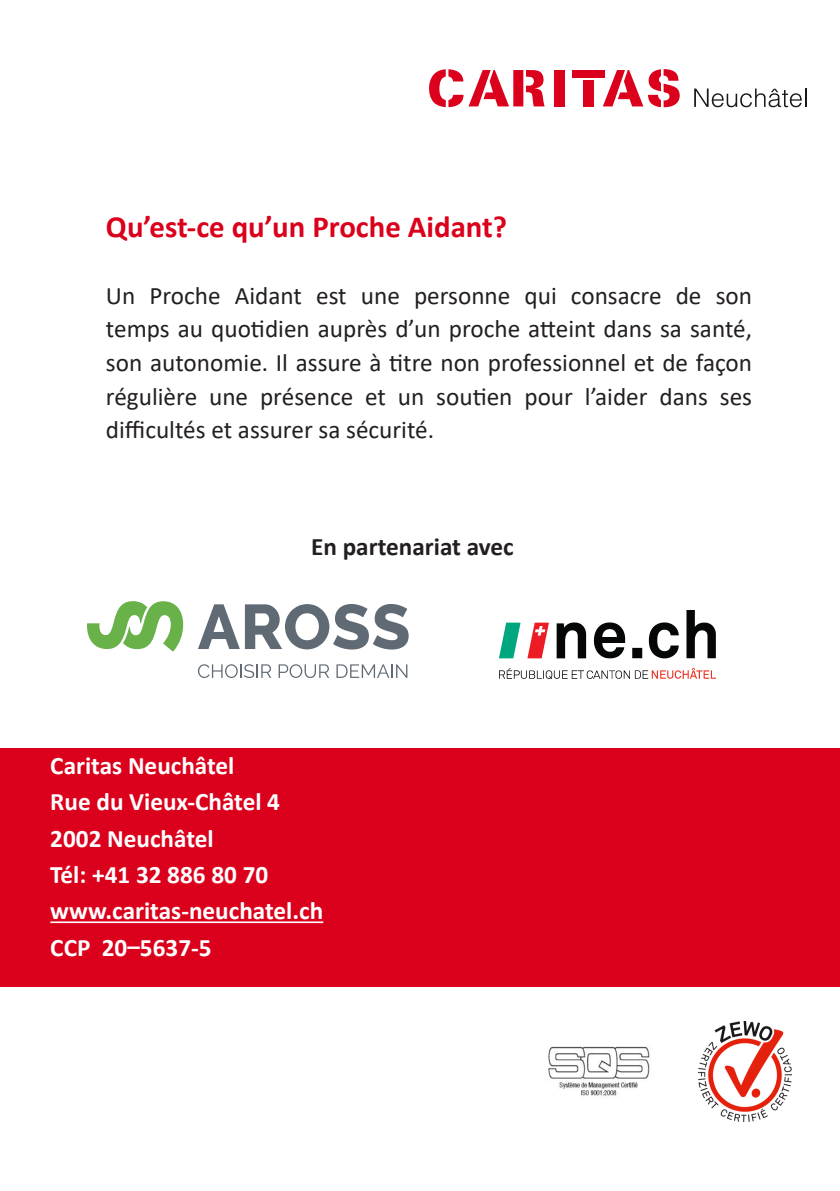
<style>
.page{position:relative;width:840px;height:1191px;background:#fff}
.page>*{position:absolute;margin:0;border:0;box-sizing:border-box;transform-origin:0 0}
.t1{font:700 30.8px "Calibri";color:#db001b}
.t2{font:25.2px/33.6px "Calibri";color:#231f20;text-align:justify}
.t3{font:700 25.2px/36.4px "Calibri";color:#fff}
.t4{font:700 25.2px "Calibri";color:#231f20}
</style>
<div class="page">
<div style="left:0;top:748px;width:839px;height:238px;background:#db001b"></div>
<hr style="left:50px;top:921px;width:273px;height:2px;background:#fff">
<div style="left:554px;top:70px;width:10px;height:36px;background:#db001c"></div>
<div style="left:572px;top:70px;width:32px;height:7px;background:#db001c"></div>
<div style="left:582px;top:80px;width:11px;height:26px;background:#db001c"></div>
<svg style="left:602px;top:69px;width:77px;height:38px"></svg>
<svg style="left:429px;top:69px;width:115px;height:38px"></svg>
<svg style="left:694px;top:89px;width:112px;height:18px"></svg>
<img style="left:548px;top:1046px;width:102px;height:50px">
<img style="left:698px;top:1021px;width:93px;height:100px">
<img style="left:499px;top:610px;width:216px;height:68px">
<svg style="left:87px;top:601px;width:96px;height:50px"></svg>
<svg style="left:198px;top:604px;width:210px;height:45px"></svg>
<svg style="left:198px;top:664px;width:73px;height:14px"></svg>
<svg style="left:278px;top:664px;width:51px;height:14px"></svg>
<svg style="left:336px;top:664px;width:71px;height:14px"></svg>
<p class="t1" style="left:106px;top:205px;width:402px">Qu’est-ce qu’un Proche Aidant?</p>
<p class="t2" style="left:106px;top:278px;width:647px">Un Proche Aidant est une personne qui consacre de son temps au quotidien auprès d’un proche atteint dans sa santé, son autonomie. Il assure à titre non professionnel et de façon régulière une présence et un soutien pour l’aider dans ses difficultés et assurer sa sécurité.</p>
<p class="t4" style="left:311px;top:528px;width:204px">En partenariat avec</p>
<p class="t3" style="left:50px;top:747px;width:274px">Caritas Neuchâtel<br>Rue du Vieux-Châtel 4<br>2002 Neuchâtel<br>Tél: +41 32 886 80 70 www.caritas-neuchatel.ch<br>CCP 20–5637-5</p>
</div>
